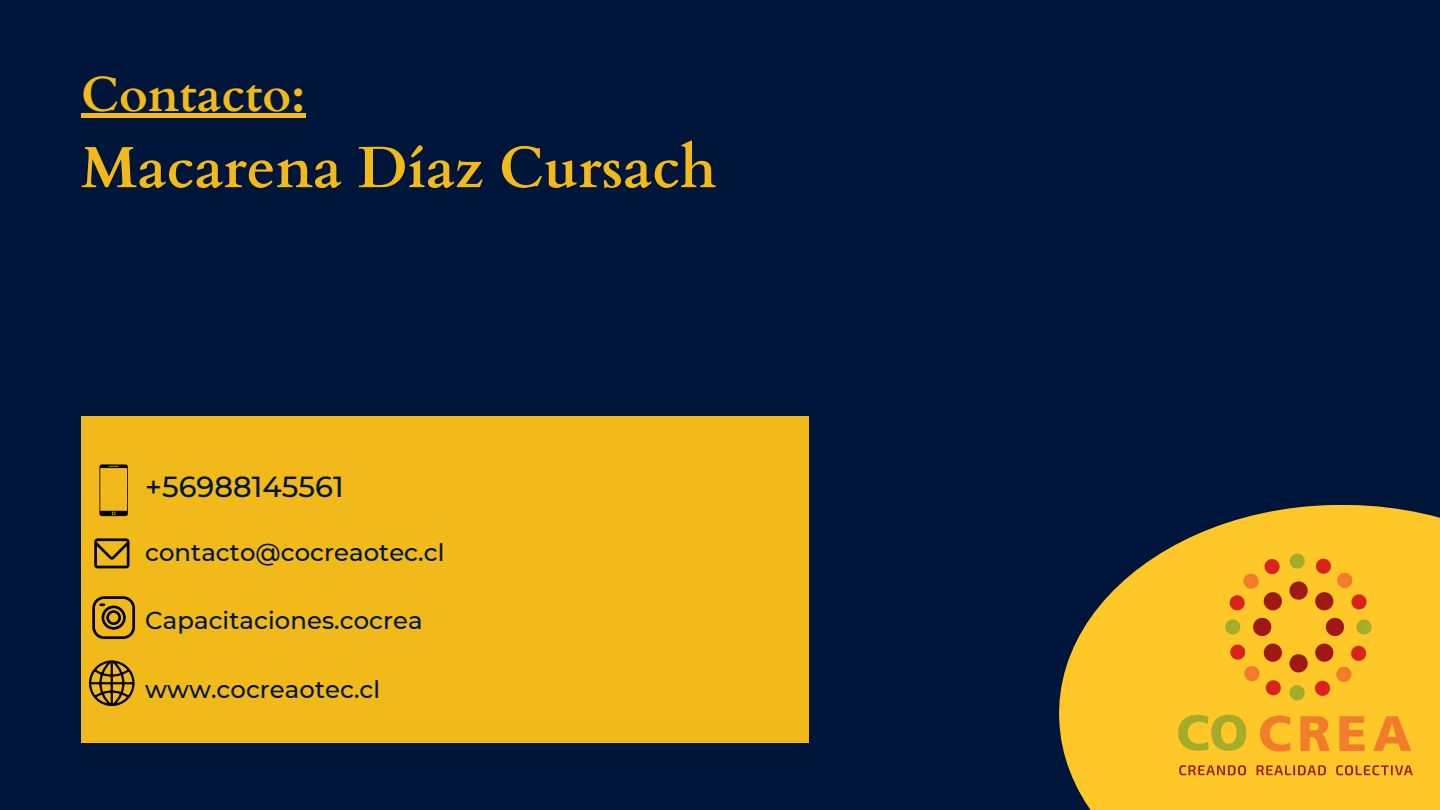
<style>
.page{position:relative;width:1440px;height:810px;background:#00153a}
.page>*{position:absolute;margin:0;border:0;box-sizing:border-box;transform-origin:0 0}
.t1{font:700 58.2px "Cardo";color:#f1ba1a}
.t2{font:700 49.2px "Cardo";color:#f1ba1a}
.t3{font:500 29px "Montserrat";color:#00153a}
.t4{font:500 24.4px "Montserrat";color:#00153a}
</style>
<div class="page">
<div style="left:81px;top:417px;width:728px;height:326px;background:#f1ba1a"></div>
<svg style="left:94px;top:538px;width:36px;height:30px"></svg>
<svg style="left:99px;top:464px;width:29px;height:52px"></svg>
<svg style="left:1059px;top:505px;width:381px;height:305px;fill:#ffc727"></svg>
<img style="left:1169px;top:538px;width:252px;height:252px">
<svg style="left:92px;top:596px;width:43px;height:43px"></svg>
<svg style="left:89px;top:660px;width:46px;height:46px"></svg>
<hr style="left:81px;top:114px;width:225px;height:4px;background:#f1ba1a">
<p class="t2" style="left:81px;top:62px;width:226px">Contacto:</p>
<p class="t1" style="left:81px;top:130px;width:637px">Macarena Díaz Cursach</p>
<p class="t3" style="left:145px;top:469px;width:200px">+56988145561</p>
<p class="t4" style="left:145px;top:538px;width:301px">contacto@cocreaotec.cl</p>
<p class="t4" style="left:145px;top:606px;width:279px">Capacitaciones.cocrea</p>
<p class="t4" style="left:145px;top:674px;width:237px">www.cocreaotec.cl</p>
</div>
